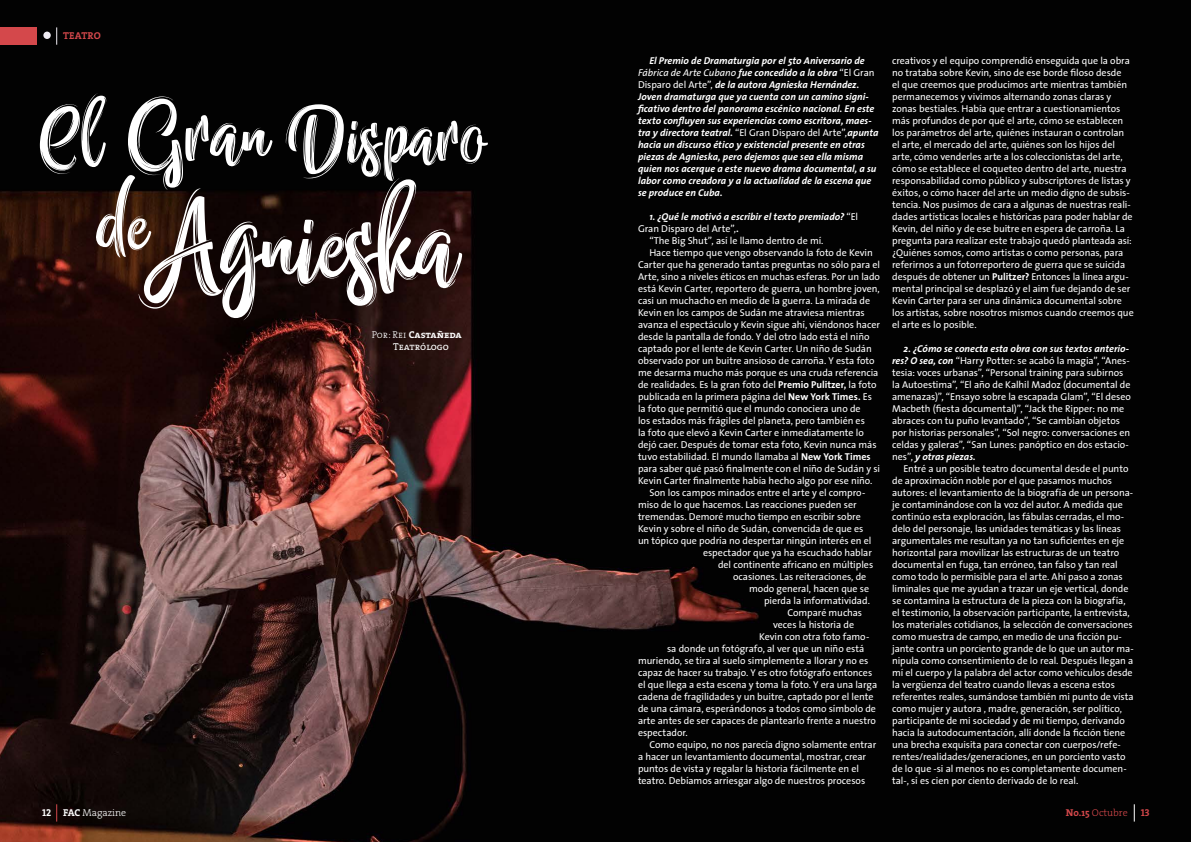
<style>
.page{position:relative;width:1191px;height:842px;background:#fff}
.page>*{position:absolute;margin:0;border:0;box-sizing:border-box;transform-origin:0 0}
.t1{font:10px/12px "The Sans";letter-spacing:-.005em;color:#fff}
.t2{font:italic 700 10px/12px "The Sans";letter-spacing:.005em;color:#fff}
.t3{font:10px "The Serif Bold Caps";color:#fff}
.t4{font:300 10px "The Serif";color:#fff}
.t5{font:300 10px "The Serif";color:#d4484b}
.t6{font:10px "The Serif Regular Caps";color:#fff}
.t7{font:700 10px "The Serif";letter-spacing:.02em;color:#d4484b}
.t8{font:10px "The Serif Bold Caps";color:#d4484b}
.s1{font-family:"The Serif Light Caps"}
.s2{font-weight:400}
.s3{font-weight:400;font-style:normal}
.s4{font-weight:700;font-style:italic}
.s5{font-weight:700}
.s6{font-family:"The Serif Bold Caps";font-weight:400}
</style>
<div class="page">
<img style="left:0;top:0;width:1191px;height:842px">
<svg style="left:40px;top:93px;width:448px;height:228px"></svg>
<svg style="left:56px;top:804px;width:1px;height:17px"></svg>
<svg style="left:1133px;top:804px;width:1px;height:17px"></svg>
<svg style="left:56px;top:27px;width:1px;height:18px"></svg>
<div style="left:43px;top:32px;width:8px;height:7px;background:#f0edf4;border-radius:50%"></div>
<div style="left:0;top:27px;width:36px;height:18px;background:#d4484b"></div>
<p class="t7" style="left:63px;top:27px;width:39px">TEATRO</p>
<p class="t3" style="left:372px;top:327px;width:91px"><span class="s1">Por: Rei</span> Castañeda</p>
<p class="t6" style="left:393px;top:339px;width:57px">Teatrólogo</p>
<p class="t2" style="left:638px;top:55px;width:242px;text-indent:11px">El Premio de Dramaturgia por el 5to Aniversario de <span class="s2">Fábrica de Arte Cubano</span> fue concedido a la obra <span class="s3">“El Gran Disparo del Arte”,</span> de la autora Agnieska Hernández.<br>Joven dramaturga que ya cuenta con un camino signi&shy;ficativo dentro del panorama escénico nacional. En este texto confluyen sus experiencias como escritora, maes&shy;tra y directora teatral. <span class="s3">“El Gran Disparo del Arte”,</span>apunta hacia un discurso ético y existencial presente en otras piezas de Agnieska, pero dejemos que sea ella misma quien nos acerque a este nuevo drama documental, a su labor como creadora y a la actualidad de la escena que se produce en Cuba.</p>
<p class="t2" style="left:649px;top:211px;width:210px">1. ¿Qué le motivó a escribir el texto premiado? <span class="s3">“El</span></p>
<p class="t1" style="left:638px;top:223px;width:102px">Gran Disparo del Arte”,<span class="s4">.</span></p>
<p class="t1" style="left:649px;top:235px;width:176px">“The Big Shut”, así le llamo dentro de mí.</p>
<p class="t1" style="left:649px;top:247px;width:225px">Hace tiempo que vengo observando la foto de Kevin</p>
<p class="t1" style="left:638px;top:259px;width:244px">Carter que ha generado tantas preguntas no sólo para el</p>
<p class="t1" style="left:638px;top:271px;width:243px">Arte, sino a niveles éticos en muchas esferas. Por un lado</p>
<p class="t1" style="left:638px;top:283px;width:243px">está Kevin Carter, reportero de guerra, un hombre joven,</p>
<p class="t1" style="left:638px;top:295px;width:234px">casi un muchacho en medio de la guerra. La mirada de</p>
<p class="t1" style="left:638px;top:307px;width:228px">Kevin en los campos de Sudán me atraviesa mientras</p>
<p class="t1" style="left:638px;top:319px;width:243px">avanza el espectáculo y Kevin sigue ahí, viéndonos hacer</p>
<p class="t1" style="left:638px;top:331px;width:233px">desde la pantalla de fondo. Y del otro lado está el niño</p>
<p class="t1" style="left:638px;top:343px;width:235px">captado por el lente de Kevin Carter. Un niño de Sudán</p>
<p class="t1" style="left:638px;top:355px;width:238px">observado por un buitre ansioso de carroña. Y esta foto</p>
<p class="t1" style="left:638px;top:367px;width:242px">me desarma mucho más porque es una cruda referencia</p>
<p class="t1" style="left:638px;top:379px;width:240px">de realidades. Es la gran foto del <span class="s5">Premio Pulitzer,</span> la foto</p>
<p class="t1" style="left:638px;top:391px;width:235px">publicada en la primera página del <span class="s5">New York Times.</span> Es</p>
<p class="t1" style="left:638px;top:403px;width:224px">la foto que permitió que el mundo conociera uno de</p>
<p class="t1" style="left:638px;top:415px;width:228px">los estados más frágiles del planeta, pero también es</p>
<p class="t1" style="left:638px;top:427px;width:227px">la foto que elevó a Kevin Carter e inmediatamente lo</p>
<p class="t1" style="left:638px;top:439px;width:240px">dejó caer. Después de tomar esta foto, Kevin nunca más</p>
<p class="t1" style="left:638px;top:451px;width:234px">tuvo estabilidad. El mundo llamaba al <span class="s5">New York Times</span></p>
<p class="t1" style="left:638px;top:463px;width:244px">para saber qué pasó finalmente con el niño de Sudán y si</p>
<p class="t1" style="left:638px;top:475px;width:236px">Kevin Carter finalmente había hecho algo por ese niño.</p>
<p class="t1" style="left:649px;top:487px;width:217px">Son los campos minados entre el arte y el compro-</p>
<p class="t1" style="left:638px;top:499px;width:220px">miso de lo que hacemos. Las reacciones pueden ser</p>
<p class="t1" style="left:638px;top:511px;width:224px">tremendas. Demoré mucho tiempo en escribir sobre</p>
<p class="t1" style="left:638px;top:523px;width:227px">Kevin y sobre el niño de Sudán, convencida de que es</p>
<p class="t1" style="left:638px;top:535px;width:235px">un tópico que podría no despertar ningún interés en el</p>
<p class="t1" style="left:703px;top:547px;width:170px">espectador que ya ha escuchado hablar</p>
<p class="t1" style="left:718px;top:559px;width:157px">del continente africano en múltiples</p>
<p class="t1" style="left:733px;top:571px;width:135px">ocasiones. Las reiteraciones, de</p>
<p class="t1" style="left:749px;top:583px;width:122px">modo general, hacen que se</p>
<p class="t1" style="left:764px;top:595px;width:107px">pierda la informatividad.</p>
<p class="t1" style="left:787px;top:607px;width:76px">Comparé muchas</p>
<p class="t1" style="left:773px;top:619px;width:83px">veces la historia de</p>
<p class="t1" style="left:759px;top:631px;width:112px">Kevin con otra foto famo-</p>
<p class="t1" style="left:667px;top:643px;width:199px">sa donde un fotógrafo, al ver que un niño está</p>
<p class="t1" style="left:638px;top:655px;width:232px">muriendo, se tira al suelo simplemente a llorar y no es</p>
<p class="t1" style="left:638px;top:667px;width:236px">capaz de hacer su trabajo. Y es otro fotógrafo entonces</p>
<p class="t1" style="left:638px;top:679px;width:241px">el que llega a esta escena y toma la foto. Y era una larga</p>
<p class="t1" style="left:638px;top:691px;width:237px">cadena de fragilidades y un buitre, captado por el lente</p>
<p class="t1" style="left:638px;top:703px;width:239px">de una cámara, esperándonos a todos como símbolo de</p>
<p class="t1" style="left:638px;top:715px;width:239px">arte antes de ser capaces de plantearlo frente a nuestro</p>
<p class="t1" style="left:638px;top:727px;width:51px">espectador.</p>
<p class="t1" style="left:649px;top:739px;width:228px">Como equipo, no nos parecía digno solamente entrar</p>
<p class="t1" style="left:638px;top:751px;width:230px">a hacer un levantamiento documental, mostrar, crear</p>
<p class="t1" style="left:638px;top:763px;width:222px">puntos de vista y regalar la historia fácilmente en el</p>
<p class="t1" style="left:638px;top:775px;width:229px">teatro. Debíamos arriesgar algo de nuestros procesos</p>
<p class="t1" style="left:892px;top:55px;width:243px">creativos y el equipo comprendió enseguida que la obra no trataba sobre Kevin, sino de ese borde filoso desde<br>el que creemos que producimos arte mientras también permanecemos y vivimos alternando zonas claras y zonas bestiales. Había que entrar a cuestionamientos más profundos de por qué el arte, cómo se establecen los parámetros del arte, quiénes instauran o controlan el arte, el mercado del arte, quiénes son los hijos del arte, cómo venderles arte a los coleccionistas del arte, cómo se establece el coqueteo dentro del arte, nuestra responsabilidad como público y subscriptores de listas y éxitos, o cómo hacer del arte un medio digno de subsis&shy;tencia. Nos pusimos de cara a algunas de nuestras reali&shy;dades artísticas locales e históricas para poder hablar de Kevin, del niño y de ese buitre en espera de carroña. La pregunta para realizar este trabajo quedó planteada así: ¿Quiénes somos, como artistas o como personas, para referirnos a un fotorreportero de guerra que se suicida después de obtener un <span class="s5">Pulitzer?</span> Entonces la línea argu&shy;mental principal se desplazó y el aim fue dejando de ser Kevin Carter para ser una dinámica documental sobre los artistas, sobre nosotros mismos cuando creemos que el arte es lo posible.</p>
<p class="t1" style="left:892px;top:343px;width:240px;text-indent:11px"><span class="s4">2. ¿Cómo se conecta esta obra con sus textos anterio&shy;res? O sea, con</span> “Harry Potter: se acabó la magia”, “Anes&shy;tesia: voces urbanas”, “Personal training para subirnos la Autoestima”, “El año de Kalhil Madoz (documental de amenazas)”, “Ensayo sobre la escapada Glam”, “El deseo Macbeth (fiesta documental)”, “Jack the Ripper: no me abraces con tu puño levantado”, “Se cambian objetos por historias personales”, “Sol negro: conversaciones en celdas y galeras”, “San Lunes: panóptico en dos estacio&shy;nes”, <span class="s4">y otras piezas.</span></p>
<p class="t1" style="left:892px;top:463px;width:243px;text-indent:11px">Entré a un posible teatro documental desde el punto de aproximación noble por el que pasamos muchos autores: el levantamiento de la biografía de un persona&shy;je contaminándose con la voz del autor. A medida que continúo esta exploración, las fábulas cerradas, el mo&shy;delo del personaje, las unidades temáticas y las líneas argumentales me resultan ya no tan suficientes en eje horizontal para movilizar las estructuras de un teatro documental en fuga, tan erróneo, tan falso y tan real como todo lo permisible para el arte. Ahí paso a zonas liminales que me ayudan a trazar un eje vertical, donde se contamina la estructura de la pieza con la biografía, el testimonio, la observación participante, la entrevista, los materiales cotidianos, la selección de conversaciones como muestra de campo, en medio de una ficción pu&shy;jante contra un porciento grande de lo que un autor ma&shy;nipula como consentimiento de lo real. Después llegan a mí el cuerpo y la palabra del actor como vehículos desde la vergüenza del teatro cuando llevas a escena estos referentes reales, sumándose también mi punto de vista como mujer y autora , madre, generación, ser político, participante de mi sociedad y de mi tiempo, derivando hacia la autodocumentación, allí donde la ficción tiene una brecha exquisita para conectar con cuerpos/refe&shy;rentes/realidades/generaciones, en un porciento vasto de lo que -si al menos no es completamente documen&shy;tal-, sí es cien por ciento derivado de lo real.</p>
<p class="t4" style="left:42px;top:804px;width:86px"><span class="s6">12</span> <span class="s5">FAC</span> Magazine</p>
<p class="t5" style="left:1065px;top:804px;width:63px"><span class="s5">No.15</span> Octubre</p>
<p class="t8" style="left:1140px;top:804px;width:11px">13</p>
</div>
